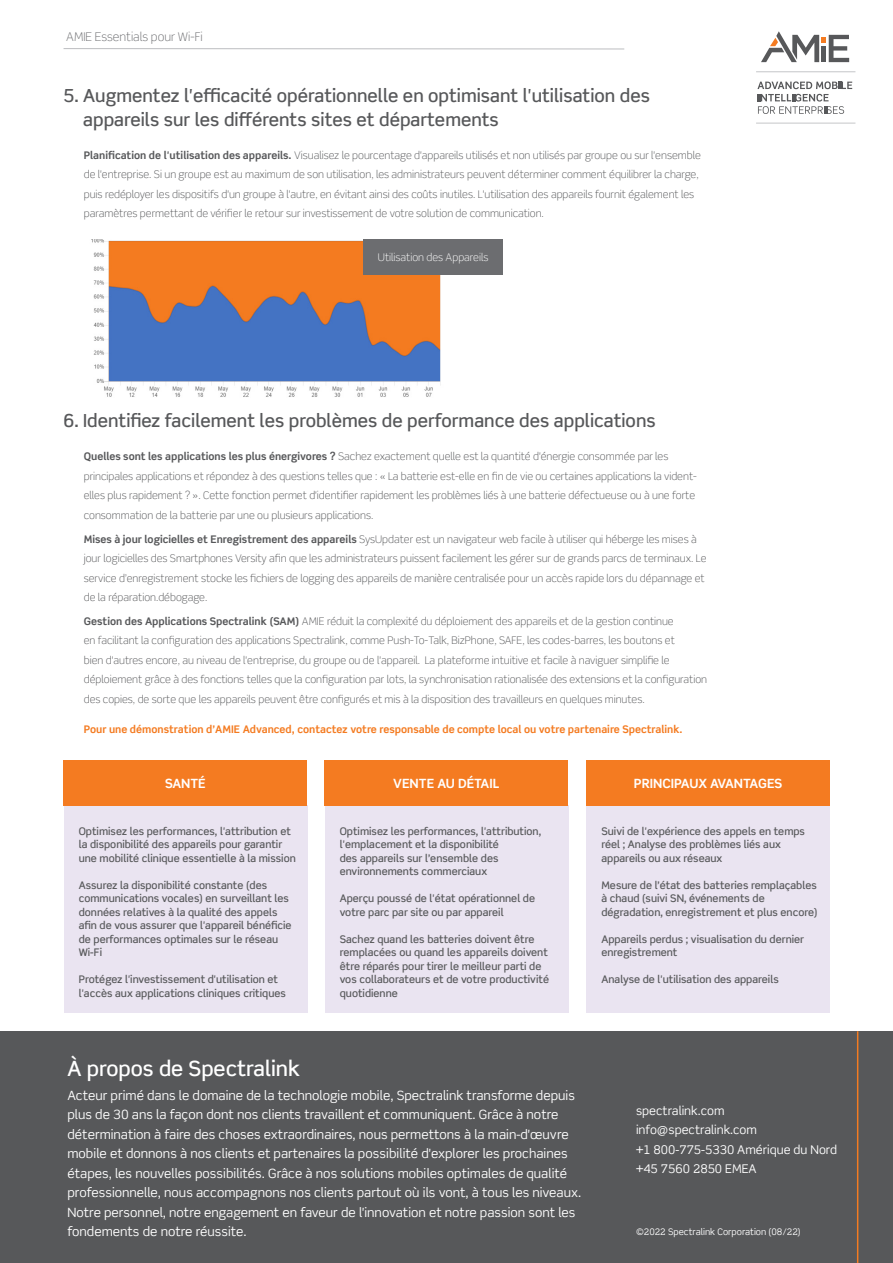
<style>
.page{position:relative;width:893px;height:1263px;background:#fff}
.page>*{position:absolute;margin:0;border:0;box-sizing:border-box;transform-origin:0 0}
.t1{font:500 21px "Scene Std";color:#fff}
.Body{font:500 18px/24px "Scene Std";color:#57585a}
.t2{font:12.75px/19.5px "Scene Std";color:#fff}
.Body-2{font:700 12.75px "Scene Std";color:#fff}
.t3{font:12px/19.5px "Scene Std";color:#fff}
.t4{font:300 12px "Scene Std";color:#6c6d70}
.Bullets{font:300 10.5px/19.5px "Scene Std";color:#57585a}
.Body-3{font:500 10.5px/13.5px "Scene Std";color:#57585a}
.Bullets-2{font:700 10.5px "Scene Std";color:#f47b21}
.Bullets-3{font:300 10.5px "Scene Std";color:#fff}
.t5{font:9px "Scene Std";color:#fff}
.s1{font-weight:700}
</style>
<div class="page">
<svg style="left:757px;top:81px;width:95px;height:33px"></svg>
<hr style="left:756px;top:71px;width:99px;height:1px;background:#d1d2d4">
<hr style="left:756px;top:122px;width:99px;height:2px;background:#d1d2d4">
<svg style="left:761px;top:31px;width:88px;height:31px"></svg>
<hr style="left:64px;top:48px;width:560px;height:1px;background:#bcbdc0">
<div style="left:0;top:1031px;width:893px;height:232px;background:#57585a"></div>
<hr style="left:857px;top:1031px;width:1px;height:232px;background:#f47b21">
<img style="left:92px;top:240px;width:349px;height:157px">
<div style="left:64px;top:805px;width:243px;height:208px;background:#eae4f1"></div>
<div style="left:325px;top:805px;width:243px;height:208px;background:#eae4f1"></div>
<div style="left:587px;top:805px;width:243px;height:208px;background:#eae4f1"></div>
<div style="left:64px;top:760px;width:243px;height:46px;background:#f47b21"></div>
<div style="left:325px;top:760px;width:243px;height:46px;background:#f47b21"></div>
<div style="left:586px;top:760px;width:244px;height:46px;background:#f47b21"></div>
<div style="left:363px;top:240px;width:139px;height:35px;background:#6c6d70"></div>
<p class="t4" style="left:66px;top:29px;width:138px">AMIE Essentials pour Wi-Fi</p>
<p class="Body" style="left:83px;top:83px;width:568px;text-indent:-20px">5. Augmentez l'efficacité opérationnelle en optimisant l'utilisation des appareils sur les différents sites et départements</p>
<p class="Bullets" style="left:84px;top:145px;width:619px"><span class="s1">Planification de l'utilisation des appareils.</span> Visualisez le pourcentage d'appareils utilisés et non utilisés par groupe ou sur l'ensemble de l'entreprise. Si un groupe est au maximum de son utilisation, les administrateurs peuvent déterminer comment équilibrer la charge, puis redéployer les dispositifs d'un groupe à l'autre, en évitant ainsi des coûts inutiles. L'utilisation des appareils fournit également les paramètres permettant de vérifier le retour sur investissement de votre solution de communication.</p>
<p class="Bullets-3" style="left:378px;top:251px;width:112px">Utilisation des Appareils</p>
<p class="Body" style="left:64px;top:409px;width:594px">6. Identifiez facilement les problèmes de performance des applications</p>
<p class="Bullets" style="left:84px;top:447px;width:614px"><span class="s1">Quelles sont les applications les plus énergivores ?</span> Sachez exactement quelle est la quantité d'énergie consommée par les principales applications et répondez à des questions telles que : « La batterie est-elle en fin de vie ou certaines applications la vident&shy;elles plus rapidement ? ». Cette fonction permet d'identifier rapidement les problèmes liés à une batterie défectueuse ou à une forte consommation de la batterie par une ou plusieurs applications.</p>
<p class="Bullets" style="left:84px;top:529px;width:624px"><span class="s1">Mises à jour logicielles et Enregistrement des appareils</span> SysUpdater est un navigateur web facile à utiliser qui héberge les mises à jour logicielles des Smartphones Versity afin que les administrateurs puissent facilement les gérer sur de grands parcs de terminaux. Le service d’enregistrement stocke les fichiers de logging des appareils de manière centralisée pour un accès rapide lors du dépannage et de la réparation.débogage.</p>
<p class="Bullets" style="left:84px;top:611px;width:625px"><span class="s1">Gestion des Applications Spectralink (SAM)</span> AMIE réduit la complexité du déploiement des appareils et de la gestion continue<br>en facilitant la configuration des applications Spectralink, comme Push-To-Talk, BizPhone, SAFE, les codes-barres, les boutons et<br>bien d'autres encore, au niveau de l'entreprise, du groupe ou de l'appareil. La plateforme intuitive et facile à naviguer simplifie le déploiement grâce à des fonctions telles que la configuration par lots, la synchronisation rationalisée des extensions et la configuration des copies, de sorte que les appareils peuvent être configurés et mis à la disposition des travailleurs en quelques minutes.</p>
<p class="Bullets-2" style="left:84px;top:722px;width:600px">Pour une démonstration d’AMIE Advanced, contactez votre responsable de compte local ou votre partenaire Spectralink.</p>
<p class="Body-2" style="left:165px;top:776px;width:42px">SANTÉ</p>
<p class="Body-2" style="left:393px;top:776px;width:108px">VENTE AU DÉTAIL</p>
<p class="Body-2" style="left:634px;top:776px;width:150px">PRINCIPAUX AVANTAGES</p>
<p class="Body-3" style="left:79px;top:824px;width:219px">Optimisez les performances, l'attribution et la disponibilité des appareils pour garantir une mobilité clinique essentielle à la mission</p>
<p class="Body-3" style="left:79px;top:878px;width:214px">Assurez la disponibilité constante (des communications vocales) en surveillant les données relatives à la qualité des appels afin de vous assurer que l'appareil bénéficie de performances optimales sur le réseau Wi-Fi</p>
<p class="Body-3" style="left:79px;top:973px;width:209px">Protégez l'investissement d'utilisation et l'accès aux applications cliniques critiques</p>
<p class="Body-3" style="left:340px;top:824px;width:203px">Optimisez les performances, l'attribution, l'emplacement et la disponibilité<br>des appareils sur l’ensemble des environnements commerciaux</p>
<p class="Body-3" style="left:340px;top:892px;width:197px">Aperçu poussé de l'état opérationnel de votre parc par site ou par appareil</p>
<p class="Body-3" style="left:340px;top:932px;width:211px">Sachez quand les batteries doivent être remplacées ou quand les appareils doivent être réparés pour tirer le meilleur parti de vos collaborateurs et de votre productivité quotidienne</p>
<p class="Body-3" style="left:601px;top:824px;width:205px">Suivi de l'expérience des appels en temps réel ; Analyse des problèmes liés aux appareils ou aux réseaux</p>
<p class="Body-3" style="left:601px;top:878px;width:217px">Mesure de l’état des batteries remplaçables à chaud (suivi SN, événements de dégradation, enregistrement et plus encore)</p>
<p class="Body-3" style="left:601px;top:932px;width:204px">Appareils perdus ; visualisation du dernier enregistrement</p>
<p class="Body-3" style="left:601px;top:973px;width:179px">Analyse de l'utilisation des appareils</p>
<h1 class="t1" style="left:68px;top:1055px;width:234px">À propos de Spectralink</h1>
<p class="t2" style="left:68px;top:1085px;width:515px">Acteur primé dans le domaine de la technologie mobile, Spectralink transforme depuis plus de 30 ans la façon dont nos clients travaillent et communiquent. Grâce à notre détermination à faire des choses extraordinaires, nous permettons à la main-d'œuvre mobile et donnons à nos clients et partenaires la possibilité d'explorer les prochaines étapes, les nouvelles possibilités. Grâce à nos solutions mobiles optimales de qualité professionnelle, nous accompagnons nos clients partout où ils vont, à tous les niveaux.<br>Notre personnel, notre engagement en faveur de l'innovation et notre passion sont les fondements de notre réussite.</p>
<p class="t3" style="left:636px;top:1100px;width:203px">spectralink.com info@spectralink.com<br>+1 800-775-5330 Amérique du Nord +45 7560 2850 EMEA</p>
<p class="t5" style="left:636px;top:1226px;width:166px">©2022 Spectralink Corporation (08/22)</p>
</div>
